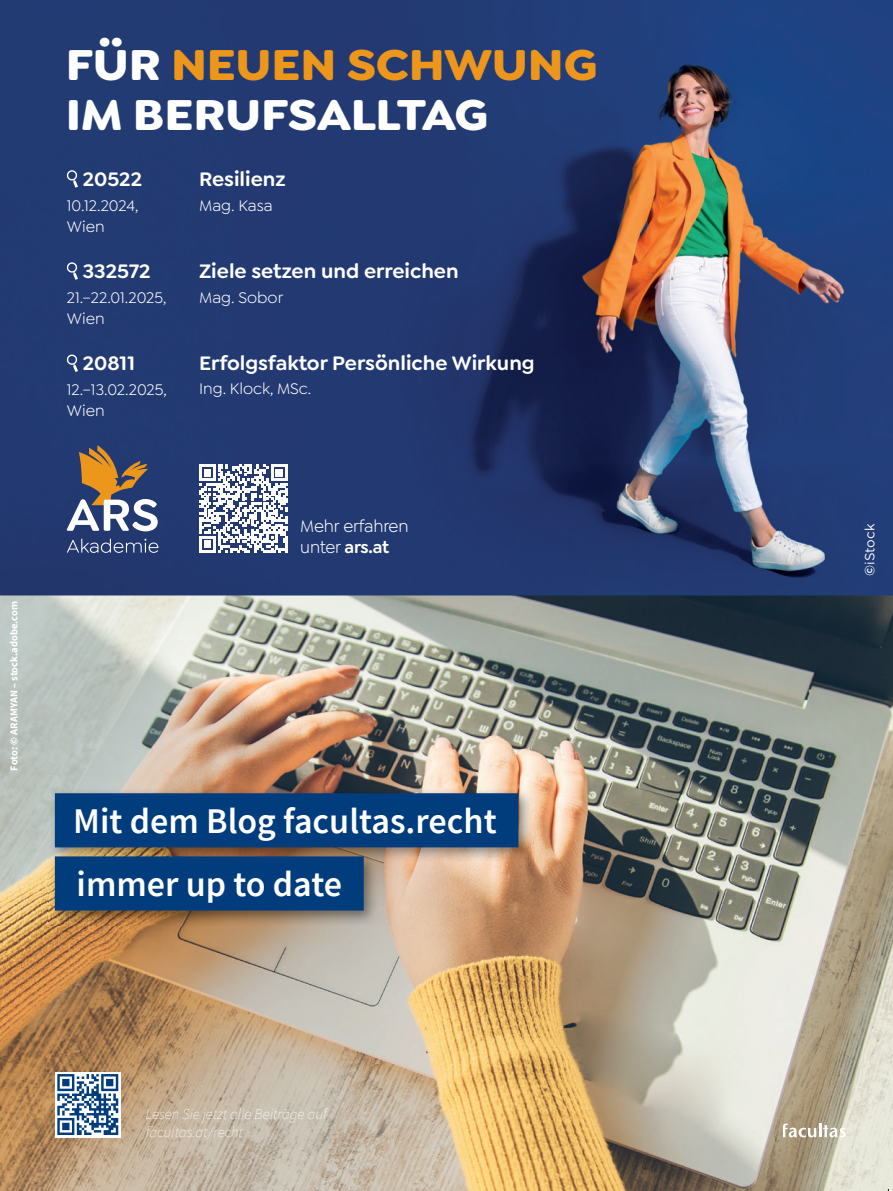
<style>
.page{position:relative;width:893px;height:1191px;background:#fff}
.page>*{position:absolute;margin:0;border:0;box-sizing:border-box;transform-origin:0 0}
.t1{font:700 46.05px/50.6px "Goldplay";letter-spacing:-.005em;color:#fff;scale:1.07 1}
.t2{font:600 36.15px/63.2px "Source Sans Pro";color:#fff}
.t3{font:600 20.85px "Goldplay";color:#fff}
.t4{font:17.85px/20.9px "Goldplay";letter-spacing:-.01em;color:#fff}
.t5{font:16.35px/20.9px "Goldplay";color:#fff}
.t6{font:italic 200 15px/18px "Source Sans Pro";color:#fff}
.t7{font:13.35px "Gotham";color:#fff}
.t8{font:700 10.5px "Source Sans Pro";letter-spacing:-.01em;color:#fff}
.s1{color:#ec961b}
.s2{font-weight:600}
.s3{font-weight:700}
</style>
<div class="page">
<img style="left:0;top:0;width:893px;height:1191px">
<svg style="left:67px;top:538px;width:91px;height:15px"></svg>
<svg style="left:66px;top:445px;width:92px;height:86px"></svg>
<svg style="left:66px;top:170px;width:14px;height:21px"></svg>
<svg style="left:66px;top:262px;width:14px;height:21px"></svg>
<svg style="left:66px;top:354px;width:14px;height:21px"></svg>
<svg style="left:199px;top:464px;width:89px;height:89px"></svg>
<hr style="left:285px;top:536px;width:3px;height:17px;background:#fff">
<img style="left:49px;top:787px;width:484px;height:138px">
<div style="left:55px;top:793px;width:463px;height:54px;background:#013d7d"></div>
<div style="left:55px;top:856px;width:309px;height:54px;background:#013d7d"></div>
<div style="left:55px;top:1071px;width:66px;height:66px;background:#fff"></div>
<svg style="left:57px;top:1074px;width:61px;height:61px"></svg>
<svg style="left:783px;top:1123px;width:63px;height:14px"></svg>
<svg style="left:0;top:595px;width:2px;height:7px"></svg>
<svg style="left:884px;top:595px;width:9px;height:7px"></svg>
<p class="t8" style="left:7px;top:770px;width:170px;rotate:-90deg">Foto: © ARAMYAN – stock.adobe.com</p>
<h1 class="t1" style="left:66px;top:38px;width:499px">FÜR <span class="s1">NEUEN SCHWUNG<br></span>IM BERUFSALLTAG</h1>
<p class="t3" style="left:83px;top:166px;width:61px">20522</p>
<p class="t5" style="left:67px;top:195px;width:73px">10.12.2024,<br>Wien</p>
<p class="t3" style="left:83px;top:258px;width:69px">332572</p>
<p class="t5" style="left:67px;top:287px;width:101px">21.–22.01.2025,<br>Wien</p>
<p class="t3" style="left:83px;top:350px;width:54px">20811</p>
<p class="t5" style="left:67px;top:379px;width:102px">12.–13.02.2025,<br>Wien</p>
<p class="t3" style="left:199px;top:166px;width:88px">Resilienz</p>
<p class="t5" style="left:199px;top:195px;width:75px">Mag. Kasa</p>
<p class="t3" style="left:199px;top:258px;width:261px">Ziele setzen und erreichen</p>
<p class="t5" style="left:199px;top:287px;width:86px">Mag. Sobor</p>
<p class="t3" style="left:199px;top:350px;width:337px">Erfolgsfaktor Persönliche Wirkung</p>
<p class="t5" style="left:199px;top:378px;width:114px">Ing. Klock, MSc.</p>
<p class="t4" style="left:300px;top:515px;width:110px">Mehr erfahren unter <span class="s2">ars.at</span></p>
<p class="t2" style="left:73px;top:788px;width:425px">Mit dem Blog facultas.recht immer up to date</p>
<p class="t6" style="left:146px;top:1105px;width:182px">Lesen Sie jetzt alle Beiträge auf facultas.at/recht</p>
<p class="t7" style="left:861px;top:576px;width:54px;rotate:-90deg"><span class="s3">©</span>iStock</p>
</div>
